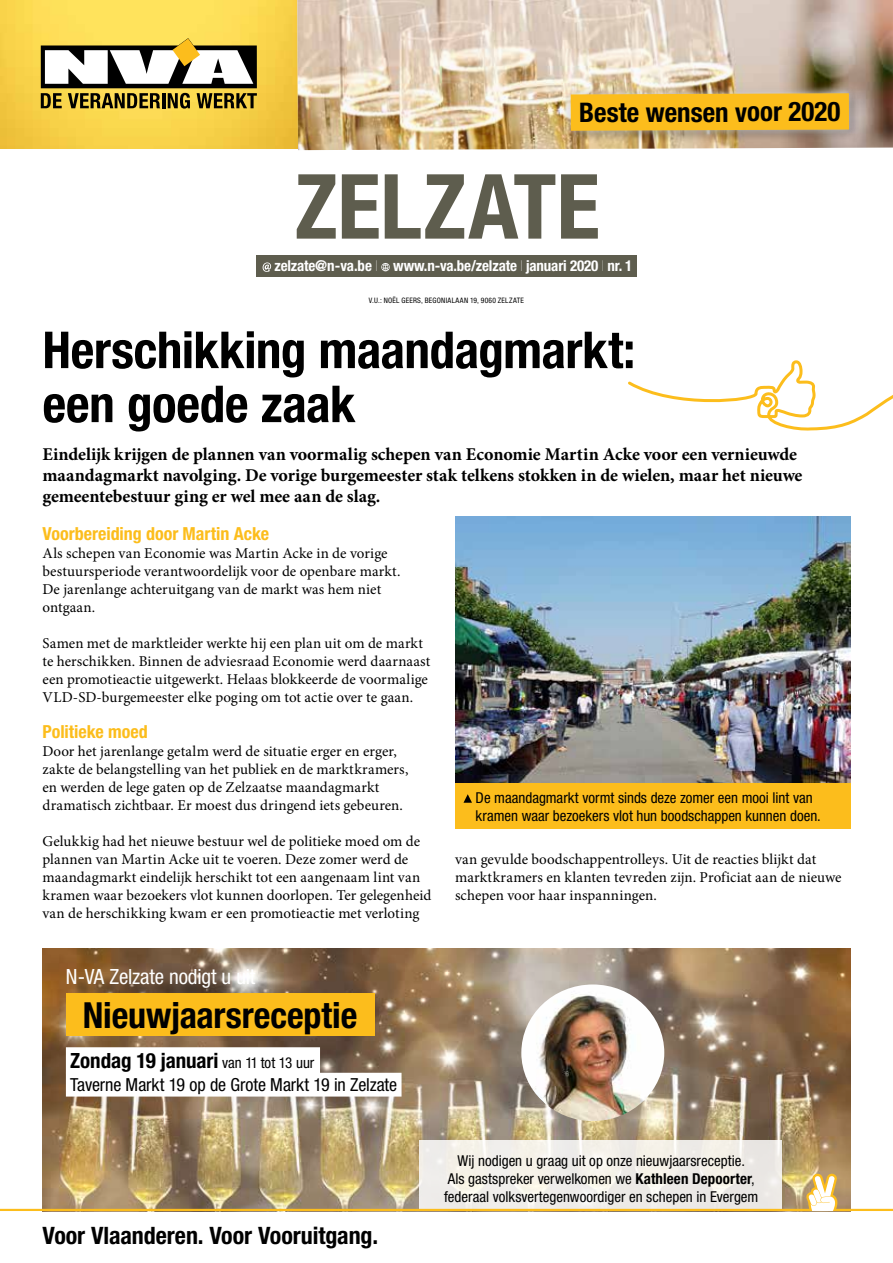
<style>
.page{position:relative;width:893px;height:1263px;background:#fff}
.page>*{position:absolute;margin:0;border:0;box-sizing:border-box;transform-origin:0 0}
.t1{font:700 condensed 90px "Helvetica Neue LT Std";color:#5e5d4e}
.t2{font:700 condensed 51px/54px "Helvetica Neue LT Std";letter-spacing:-.01em;color:#000}
.t3{font:700 condensed 36px "Helvetica Neue LT Std";letter-spacing:-.005em;color:#000}
.t4{font:700 condensed 27px "Helvetica Neue LT Std";letter-spacing:-.005em;color:#000}
.t5{font:700 condensed 24px "Helvetica Neue LT Std";letter-spacing:-.005em;color:#000}
.t6{font:700 condensed 21px "Helvetica Neue LT Std";letter-spacing:-.005em;color:#000}
.t7{font:condensed 21px "Helvetica Neue LT Std";letter-spacing:-.005em;color:#fff}
.t8{font:700 18px/21px "Minion Pro";letter-spacing:-.005em;color:#000}
.t9{font:700 condensed 18px "Helvetica Neue LT Std";color:#fcbd1c}
.t10{font:condensed 18px "Helvetica Neue LT Std";letter-spacing:-.005em;color:#000}
.t11{font:15px/18px "Minion Pro";letter-spacing:.005em;color:#000}
.t12{font:condensed 15px/18px "Helvetica Neue LT Std";color:#000}
.t13{font:700 condensed 15px "Helvetica Neue LT Std";letter-spacing:-.01em;color:#fff}
.t14{font:condensed 7.5px "Helvetica Neue LT Std";letter-spacing:.035em;color:#000}
.s1{font-weight:200}
.s2{font-weight:400;font-size:15px}
.s3{font-weight:700}
</style>
<div class="page">
<div style="left:256px;top:255px;width:380px;height:21px;background:#5e5d4e"></div>
<svg style="left:263px;top:262px;width:8px;height:10px"></svg>
<svg style="left:381px;top:263px;width:9px;height:8px"></svg>
<img style="left:0;top:0;width:297px;height:149px">
<svg style="left:41px;top:38px;width:216px;height:71px"></svg>
<img style="left:297px;top:0;width:596px;height:150px">
<div style="left:562px;top:84px;width:300px;height:60px;background:#000;opacity:.5"></div>
<img style="left:563px;top:85px;width:294px;height:53px">
<img style="left:455px;top:517px;width:395px;height:266px">
<div style="left:455px;top:783px;width:395px;height:46px;background:#fcbd1c"></div>
<svg style="left:463px;top:794px;width:9px;height:9px"></svg>
<svg style="left:628px;top:360px;width:265px;height:70px"></svg>
<img style="left:43px;top:948px;width:807px;height:225px">
<div style="left:70px;top:972px;width:203px;height:34px;background:#000;opacity:.75"></div>
<div style="left:66px;top:1047px;width:254px;height:26px;background:#fff"></div>
<div style="left:66px;top:1073px;width:336px;height:23px;background:#fff"></div>
<div style="left:66px;top:993px;width:308px;height:43px;background:#fcbd1c"></div>
<img style="left:521px;top:984px;width:143px;height:137px">
<div style="left:420px;top:1141px;width:362px;height:70px;background:#f3efe8"></div>
<svg style="left:0;top:1173px;width:893px;height:38px"></svg>
<h3 class="t4" style="left:579px;top:96px;width:263px">Beste wensen voor 2020</h3>
<h1 class="t1" style="left:295px;top:152px;width:307px">ZELZATE</h1>
<p class="t13" style="left:274px;top:257px;width:359px">zelzate@n-va.be <span class="s1">I</span> www.n-va.be/zelzate <span class="s1">I</span> januari 2020 <span class="s1">I</span> nr. 1</p>
<p class="t14" style="left:369px;top:296px;width:156px">V.U.: NOËL GEERS, BEGONIALAAN 19, 9060 ZELZATE</p>
<h2 class="t2" style="left:43px;top:322px;width:594px">Herschikking maandagmarkt: een goede zaak</h2>
<p class="t8" style="left:43px;top:444px;width:761px">Eindelijk krijgen de plannen van voormalig schepen van Economie Martin Acke voor een vernieuwde maandagmarkt navolging. De vorige burgemeester stak telkens stokken in de wielen, maar het nieuwe gemeentebestuur ging er wel mee aan de slag.</p>
<p class="t9" style="left:43px;top:523px;width:228px">Voorbereiding door Martin Acke</p>
<p class="t11" style="left:43px;top:544px;width:359px">Als schepen van Economie was Martin Acke in de vorige bestuursperiode verantwoordelijk voor de openbare markt.<br>De jarenlange achteruitgang van de markt was hem niet ontgaan.</p>
<p class="t11" style="left:43px;top:634px;width:389px">Samen met de marktleider werkte hij een plan uit om de markt te herschikken. Binnen de adviesraad Economie werd daarnaast een promotieactie uitgewerkt. Helaas blokkeerde de voormalige VLD-SD-burgemeester elke poging om tot actie over te gaan.</p>
<p class="t9" style="left:43px;top:721px;width:107px">Politieke moed</p>
<p class="t11" style="left:43px;top:742px;width:367px">Door het jarenlange getalm werd de situatie erger en erger, zakte de belangstelling van het publiek en de marktkramers, en werden de lege gaten op de Zelzaatse maandagmarkt dramatisch zichtbaar. Er moest dus dringend iets gebeuren.</p>
<p class="t11" style="left:43px;top:832px;width:390px">Gelukkig had het nieuwe bestuur wel de politieke moed om de plannen van Martin Acke uit te voeren. Deze zomer werd de maandagmarkt eindelijk herschikt tot een aangenaam lint van kramen waar bezoekers vlot kunnen doorlopen. Ter gelegenheid van de herschikking kwam er een promotieactie met verloting</p>
<p class="t12" style="left:476px;top:788px;width:347px">De maandagmarkt vormt sinds deze zomer een mooi lint van kramen waar bezoekers vlot hun boodschappen kunnen doen.</p>
<p class="t11" style="left:455px;top:850px;width:388px">van gevulde boodschappentrolleys. Uit de reacties blijkt dat marktkramers en klanten tevreden zijn. Proficiat aan de nieuwe schepen voor haar inspanningen.</p>
<h3 class="t7" style="left:66px;top:965px;width:191px">N-VA Zelzate nodigt u uit</h3>
<h3 class="t3" style="left:83px;top:993px;width:276px">Nieuwjaarsreceptie</h3>
<h3 class="t6" style="left:70px;top:1048px;width:246px">Zondag 19 januari <span class="s2">van 11 tot 13 uur</span></h3>
<p class="t10" style="left:70px;top:1074px;width:328px">Taverne Markt 19 op de Grote Markt 19 in Zelzate</p>
<h3 class="t5" style="left:43px;top:1221px;width:337px">Voor Vlaanderen. Voor Vooruitgang.</h3>
<p class="t12" style="left:444px;top:1151px;width:316px;text-align:center">Wij nodigen u graag uit op onze nieuwjaarsreceptie.<br>Als gastspreker verwelkomen we <span class="s3">Kathleen Depoorter</span>, federaal volksvertegenwoordiger en schepen in Evergem</p>
</div>
